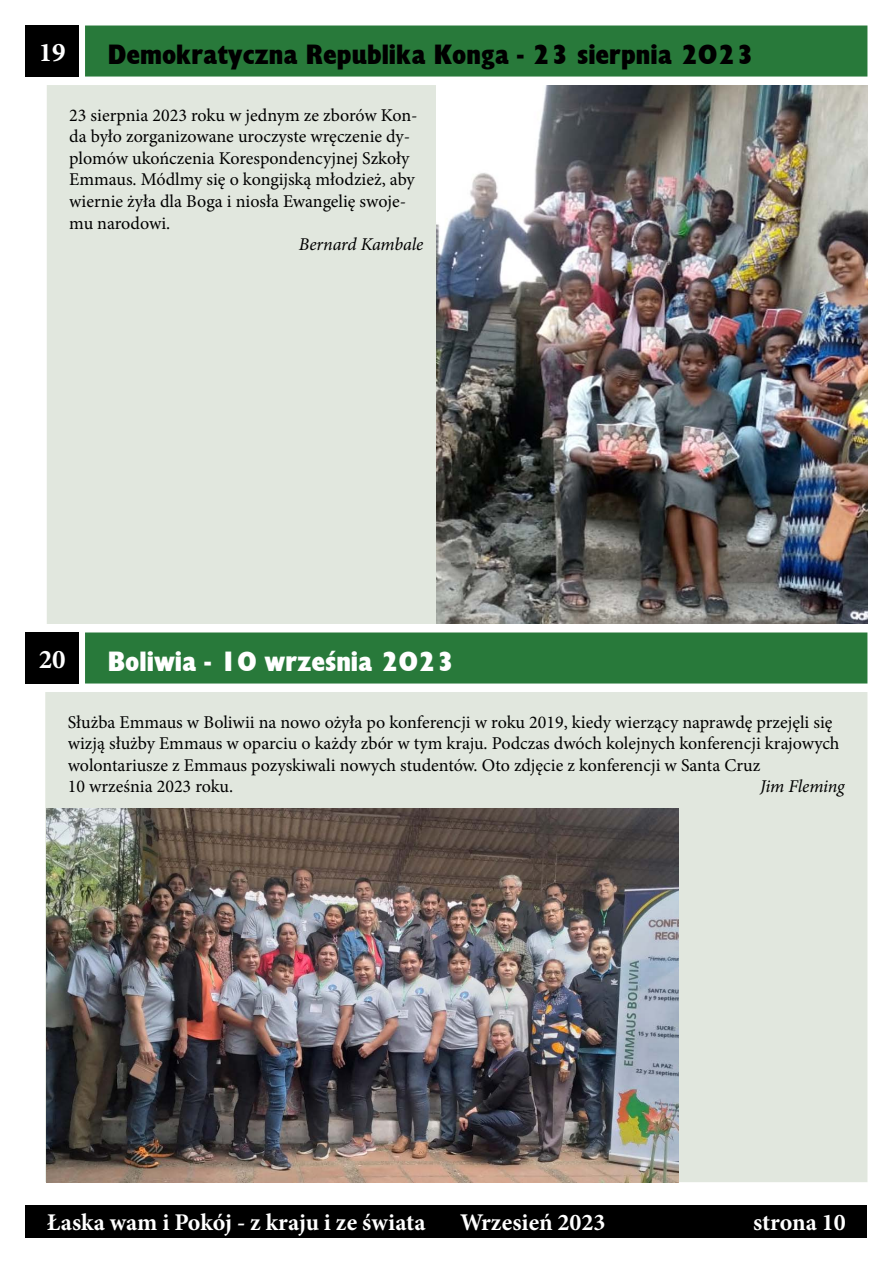
<style>
.page{position:relative;width:893px;height:1263px;background:#fff}
.page>*{position:absolute;margin:0;border:0;box-sizing:border-box;transform-origin:0 0}
.t1{font:900 27px "EFN Gilead";color:#000}
.t2{font:900 27px "EFN Gilead";color:#fff}
.t3{font:700 27px "Minion Pro";color:#fff}
.t4{font:700 24px "Minion Pro";color:#fff}
.t5{font:18px/21.6px "Minion Pro";color:#000}
.t6{font:italic 18px "Minion Pro";letter-spacing:-.01em;color:#000}
</style>
<div class="page">
<div style="left:26px;top:1204px;width:841px;height:33px;background:#000"></div>
<div style="left:86px;top:26px;width:781px;height:50px;background:#28793a"></div>
<div style="left:85px;top:26px;width:782px;height:51px;border:2px solid #28793a"></div>
<div style="left:26px;top:26px;width:53px;height:51px;background:#000"></div>
<div style="left:58px;top:96px;width:798px;height:517px;background:#e1e7de"></div>
<div style="left:47px;top:85px;width:820px;height:539px;border:22px solid #e1e7de"></div>
<img style="left:436px;top:85px;width:431px;height:539px">
<div style="left:86px;top:633px;width:781px;height:50px;background:#28793a"></div>
<div style="left:85px;top:632px;width:782px;height:51px;border:2px solid #28793a"></div>
<div style="left:26px;top:632px;width:53px;height:51px;background:#000"></div>
<div style="left:57px;top:703px;width:799px;height:468px;background:#e1e7de"></div>
<div style="left:45px;top:692px;width:822px;height:490px;border:22px solid #e1e7de"></div>
<img style="left:47px;top:808px;width:632px;height:374px">
<h1 class="t3" style="left:39px;top:33px;width:28px">19</h1>
<h1 class="t1" style="left:108px;top:38px;width:648px">Demokratyczna Republika Konga - 23 sierpnia 2023</h1>
<p class="t5" style="left:69px;top:104px;width:350px">23 sierpnia 2023 roku w jednym ze zborów Kon&shy;da było zorganizowane uroczyste wręczenie dy&shy;plomów ukończenia Korespondencyjnej Szkoły Emmaus. Módlmy się o kongijską młodzież, aby wiernie żyła dla Boga i niosła Ewangelię swoje&shy;mu narodowi.</p>
<p class="t6" style="left:299px;top:232px;width:126px">Bernard Kambale</p>
<h1 class="t3" style="left:39px;top:640px;width:28px">20</h1>
<h1 class="t2" style="left:108px;top:644px;width:348px">Boliwia - 10 września 2023</h1>
<p class="t5" style="left:68px;top:711px;width:773px">Służba Emmaus w Boliwii na nowo ożyła po konferencji w roku 2019, kiedy wierzący naprawdę przejęli się wizją służby Emmaus w oparciu o każdy zbór w tym kraju. Podczas dwóch kolejnych konferencji krajowych wolontariusze z Emmaus pozyskiwali nowych studentów. Oto zdjęcie z konferencji w Santa Cruz<br>10 września 2023 roku.</p>
<p class="t6" style="left:760px;top:774px;width:86px">Jim Fleming</p>
<h2 class="t4" style="left:47px;top:1205px;width:380px">Łaska wam i Pokój - z kraju i ze świata</h2>
<h2 class="t4" style="left:460px;top:1205px;width:147px">Wrzesień 2023</h2>
<h2 class="t4" style="left:753px;top:1205px;width:94px">strona 10</h2>
</div>
